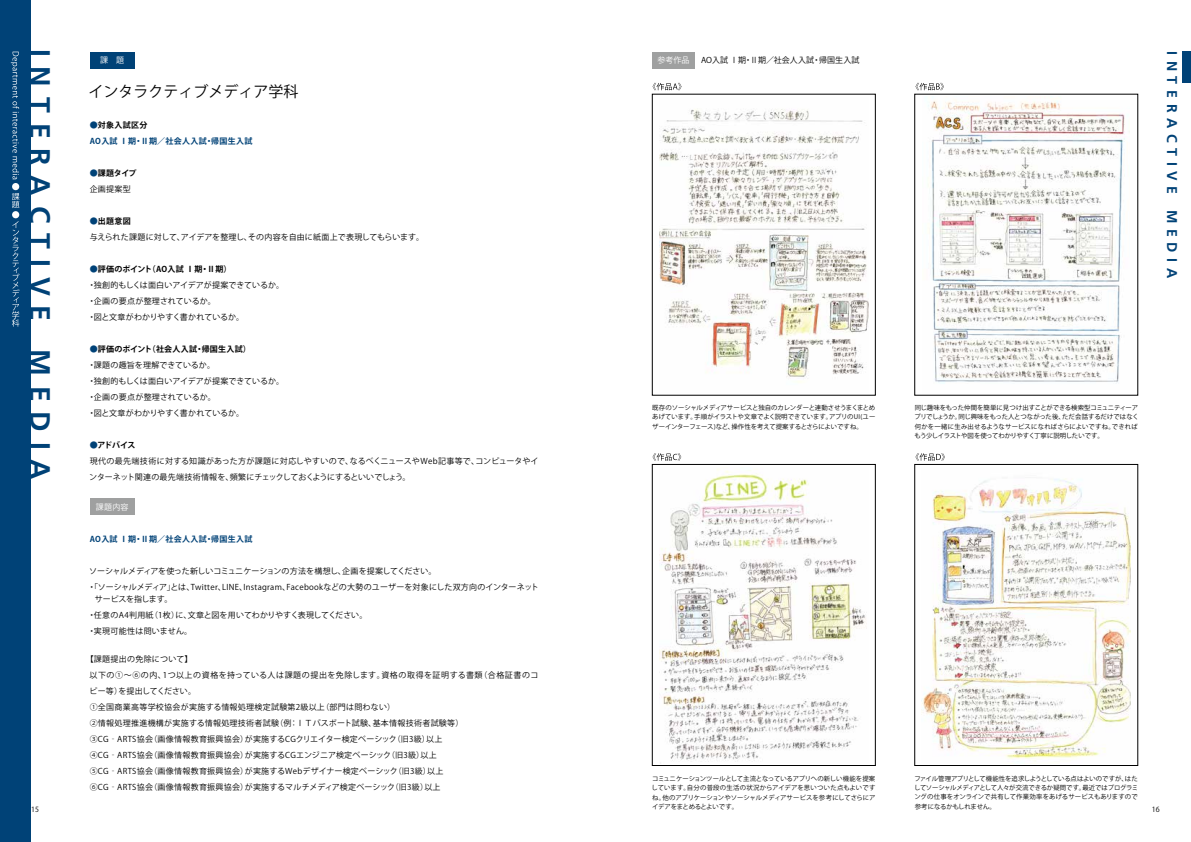
<style>
.page{position:relative;width:1191px;height:842px;background:#fff}
.page>*{position:absolute;margin:0;border:0;box-sizing:border-box;transform-origin:0 0}
.t1{font:700 28.3px "Frutiger";letter-spacing:.35em;color:#004277}
.t2{font:15px "Koz Go Pro";color:#000}
.t3{font:700 14.2px "Frutiger";letter-spacing:.4em;color:#004277}
.t4{font:8px/16px "Koz Go Pro";letter-spacing:.035em;color:#000}
.t5{font:8px/16px "Koz Go Pro";letter-spacing:.005em;color:#000}
.t6{font:8px/16px "Koz Go Pro";letter-spacing:.015em;color:#000}
.t7{font:700 8px/16px "Koz Go Pro";letter-spacing:.035em;color:#004277}
.t8{font:8px/16px "Koz Go Pro";letter-spacing:-.005em;color:#000}
.t9{font:8px "Koz Go Pro";color:#000}
.t10{font:700 8px/16px "Koz Go Pro";letter-spacing:-.055em;color:#000}
.t11{font:8px "Koz Go Pro";letter-spacing:.01em;color:#fff}
.t12{font:7.1px "Koz Go Pro";color:#000}
.t13{font:6.4px/9.2px "Koz Go Pro";letter-spacing:-.005em;color:#000;text-align:justify}
.t14{font:6.4px "Koz Go Pro";letter-spacing:-.025em;color:#000}
.s1{color:#000}
.s2{color:#004277}
.s3{font-weight:400}
.s4{font-weight:700;color:#004277}
.s5{font-weight:700}
</style>
<div class="page">
<div style="left:0;top:0;width:30px;height:842px;background:#004277"></div>
<div style="left:1182px;top:52px;width:9px;height:31px;background:#004277"></div>
<svg style="left:11px;top:52px;width:8px;height:127px"></svg>
<div style="left:12px;top:183px;width:7px;height:7px;background:#fff;border-radius:50%"></div>
<svg style="left:12px;top:193px;width:7px;height:15px"></svg>
<div style="left:12px;top:211px;width:7px;height:7px;background:#fff;border-radius:50%"></div>
<svg style="left:12px;top:221px;width:8px;height:106px"></svg>
<svg style="left:652px;top:83px;width:29px;height:7px"></svg>
<svg style="left:915px;top:83px;width:28px;height:7px"></svg>
<svg style="left:652px;top:453px;width:29px;height:8px"></svg>
<svg style="left:915px;top:453px;width:30px;height:8px"></svg>
<div style="left:90px;top:498px;width:45px;height:17px;background:#9fa0a0"></div>
<div style="left:652px;top:52px;width:42px;height:16px;background:#9fa0a0"></div>
<div style="left:90px;top:52px;width:45px;height:16px;background:#004277"></div>
<img style="left:659px;top:109px;width:209px;height:274px">
<img style="left:928px;top:96px;width:197px;height:288px">
<img style="left:659px;top:469px;width:207px;height:294px">
<img style="left:921px;top:478px;width:209px;height:284px">
<div style="left:652px;top:464px;width:223px;height:302px;border:1px solid #000"></div>
<div style="left:914px;top:464px;width:224px;height:302px;border:1px solid #000"></div>
<h1 class="t1" style="left:57px;top:49px;width:433px;rotate:90deg">INTERACTIVE MEDIA</h1>
<h3 class="t3" style="left:1180px;top:51px;width:228px;rotate:90deg">INTERACTIVE MEDIA</h3>
<p class="t11" style="left:100px;top:55px;width:25px">課　題</p>
<p class="t11" style="left:657px;top:55px;width:33px">参考作品</p>
<p class="t9" style="left:701px;top:55px;width:160px">AO入試 Ⅰ期・Ⅱ期／社会人入試・帰国生入試</p>
<h2 class="t2" style="left:88px;top:82px;width:212px">インタラクティブメディア学科</h2>
<p class="t7" style="left:90px;top:118px;width:164px">●<span class="s1">対象入試区分<br></span>AO入試 Ⅰ期・Ⅱ期／社会人入試・帰国生入試</p>
<p class="t10" style="left:90px;top:166px;width:48px"><span class="s2">●</span>課題タイプ<span class="s3">企画提案型</span></p>
<p class="t8" style="left:90px;top:213px;width:336px"><span class="s4">●</span><span class="s5">出題意図<br></span>与えられた課題に対して、アイデアを整理し、その内容を自由に紙面上で表現してもらいます。</p>
<p class="t5" style="left:88px;top:261px;width:198px"><span class="s4">●</span><span class="s5">評価のポイント（AO入試 Ⅰ期・Ⅱ期）<br></span>・独創的もしくは面白いアイデアが提案できているか。・企画の要点が整理されているか。<br>・図と文章がわかりやすく書かれているか。</p>
<p class="t5" style="left:88px;top:341px;width:198px"><span class="s4">●</span><span class="s5">評価のポイント（社会人入試・帰国生入試）<br></span>・課題の趣旨を理解できているか。<br>・独創的もしくは面白いアイデアが提案できているか。・企画の要点が整理されているか。<br>・図と文章がわかりやすく書かれているか。</p>
<p class="t6" style="left:89px;top:437px;width:451px"><span class="s4">●</span><span class="s5">アドバイス<br></span>現代の最先端技術に対する知識があった方が課題に対応しやすいので、なるべくニュースやWeb記事等で、コンピュータやインターネット関連の最先端技術情報を、頻繁にチェックしておくようにするといいでしょう。</p>
<p class="t13" style="left:652px;top:403px;width:225px">既存のソーシャルメディアサービスと独自のカレンダーと連動させうまくまとめあげています。手順がイラストや文章でよく説明できています。アプリのUI(ユーザーインターフェース)など、操作性を考えて提案するとさらによいですね。</p>
<p class="t13" style="left:914px;top:403px;width:226px;text-align:left">同じ趣味をもった仲間を簡単に見つけ出すことができる検索型コミュニティーアプリでしょうか。同じ興味をもった人とつながった後、ただ会話するだけではなく何かを一緒に生み出せるようなサービスになればさらによいですね。できればもう少しイラストや図を使ってわかりやすく丁寧に説明したいです。</p>
<p class="t11" style="left:96px;top:502px;width:34px">課題内容</p>
<p class="t7" style="left:90px;top:531px;width:164px">AO入試 Ⅰ期・Ⅱ期／社会人入試・帰国生入試</p>
<p class="t6" style="left:88px;top:563px;width:452px">ソーシャルメディアを使った新しいコミュニケーションの方法を構想し、企画を提案してください。<br>・「ソーシャルメディア」とは、Twitter、LINE、Instagram、Facebookなどの大勢のユーザーを対象にした双方向のインターネット</p>
<p class="t5" style="left:88px;top:591px;width:281px;text-indent:7px">サービスを指します。<br>・任意のA4判用紙（1枚）に、文章と図を用いてわかりやすく表現してください。・実現可能性は問いません。</p>
<p class="t4" style="left:90px;top:651px;width:450px;text-indent:-4px">【課題提出の免除について】<br>以下の①～⑥の内、1つ以上の資格を持っている人は課題の提出を免除します。資格の取得を証明する書類（合格証書のコピー等）を提出してください。<br>①全国商業高等学校協会が実施する情報処理検定試験第2級以上（部門は問わない）<br>②情報処理推進機構が実施する情報処理技術者試験（例：ＩＴパスポート試験、基本情報技術者試験等）<br>③CG‐ARTS協会（画像情報教育振興協会）が実施するCGクリエイター検定ベーシック（旧3級）以上<br>④CG‐ARTS協会（画像情報教育振興協会）が実施するCGエンジニア検定ベーシック（旧3級）以上<br>⑤CG‐ARTS協会（画像情報教育振興協会）が実施するWebデザイナー検定ベーシック（旧3級）以上<br>⑥CG‐ARTS協会（画像情報教育振興協会）が実施するマルチメディア検定ベーシック（旧3級）以上</p>
<p class="t13" style="left:914px;top:774px;width:226px">ファイル管理アプリとして機能性を追求しようとしている点はよいのですが、はたしてソーシャルメディアとして人々が交流できるか疑問です。最近ではプログラミングの仕事をオンラインで共有して作業効率をあげるサービスもありますので</p>
<p class="t13" style="left:651px;top:774px;width:225px">コミュニケーションツールとして主流となっているアプリへの新しい機能を提案しています。自分の普段の生活の状況からアイデアを思いついた点もよいですね。他のアプリケーションやソーシャルメディアサービスを参考にしてさらにアイデアをまとめるとよいです。</p>
<p class="t12" style="left:31px;top:804px;width:9px">15</p>
<p class="t14" style="left:914px;top:802px;width:83px">参考になるかもしれません。</p>
<p class="t12" style="left:1152px;top:804px;width:9px">16</p>
</div>
